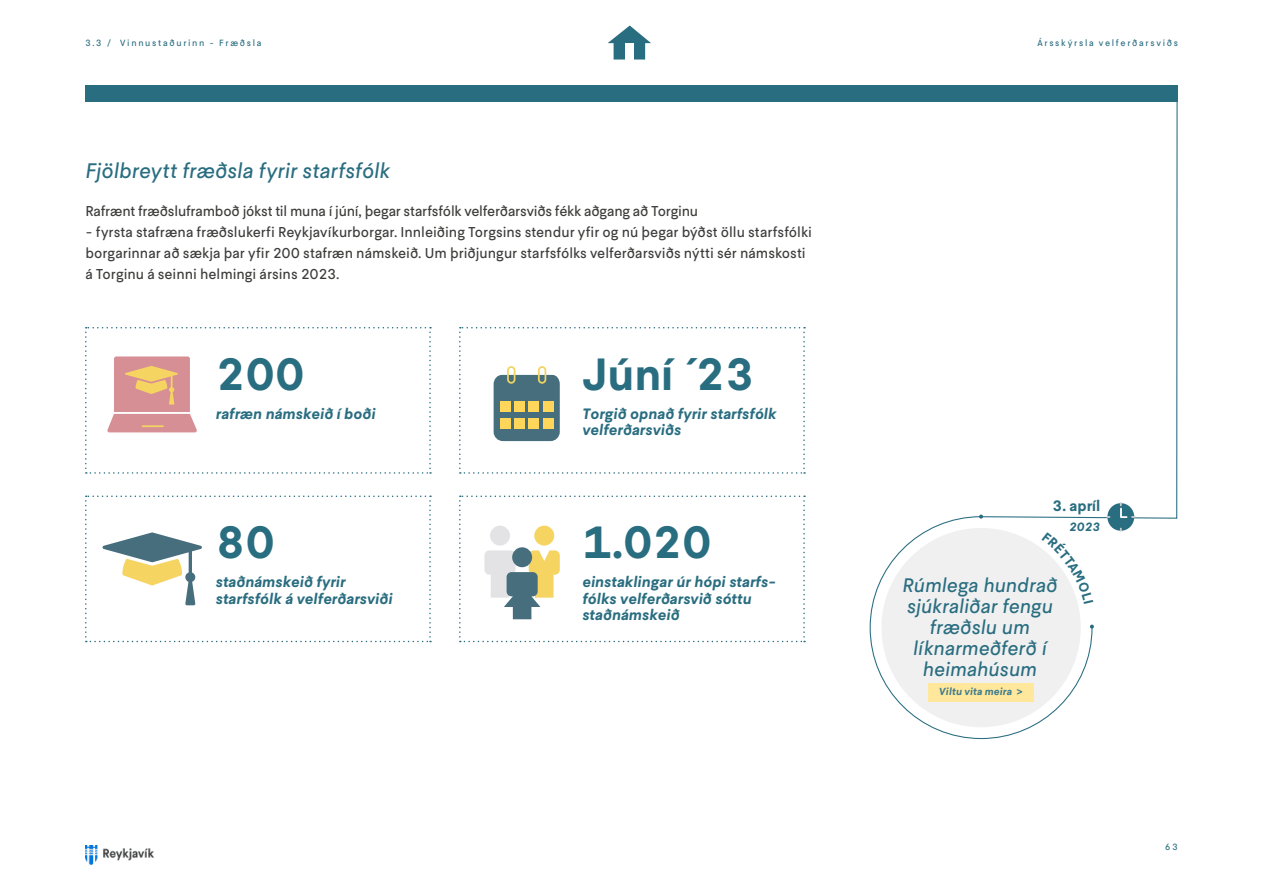
<style>
.page{position:relative;width:1263px;height:893px;background:#fff}
.page>*{position:absolute;margin:0;border:0;box-sizing:border-box;transform-origin:0 0}
.t1{font:700 45px "Esja";color:#296d80}
.t2{font:italic 21px "Esja";color:#296d80}
.t3{font:italic 19.5px/21px "Esja";color:#296d80;text-align:center}
.t4{font:italic 700 15px/16.5px "Esja";color:#296d80}
.t5{font:700 15px "Esja";color:#296d80}
.t6{font:14.25px/21px "Esja";color:#3c3c3b}
.t7{font:italic 700 12px "Esja";color:#296d80}
.t8{font:italic 700 10.2px "Esja";letter-spacing:.015em;color:#3e7c8d}
.t9{font:9px "Esja";letter-spacing:.195em;color:#296d80}
</style>
<div class="page">
<img style="left:85px;top:845px;width:68px;height:19px">
<div style="left:85px;top:85px;width:1093px;height:17px;background:#296d80"></div>
<svg style="left:608px;top:26px;width:43px;height:34px"></svg>
<div style="left:625px;top:43px;width:9px;height:17px;background:#fff"></div>
<svg style="left:459px;top:495px;width:346px;height:147px"></svg>
<svg style="left:85px;top:495px;width:346px;height:147px"></svg>
<svg style="left:980px;top:102px;width:198px;height:417px"></svg>
<div style="left:1107px;top:503px;width:27px;height:28px;background:#296d80;border-radius:50%"></div>
<svg style="left:1119px;top:503px;width:15px;height:15px"></svg>
<svg style="left:869px;top:516px;width:224px;height:224px"></svg>
<svg style="left:1090px;top:625px;width:4px;height:4px"></svg>
<svg style="left:459px;top:327px;width:346px;height:147px"></svg>
<div style="left:500px;top:402px;width:10px;height:10px;background:#ffd659"></div>
<div style="left:514px;top:402px;width:11px;height:10px;background:#ffd659"></div>
<div style="left:529px;top:402px;width:10px;height:10px;background:#ffd659"></div>
<div style="left:543px;top:402px;width:10px;height:10px;background:#ffd659"></div>
<div style="left:500px;top:418px;width:10px;height:10px;background:#ffd659"></div>
<div style="left:514px;top:418px;width:11px;height:10px;background:#ffd659"></div>
<div style="left:529px;top:418px;width:10px;height:10px;background:#ffd659"></div>
<div style="left:543px;top:418px;width:10px;height:10px;background:#ffd659"></div>
<svg style="left:85px;top:327px;width:346px;height:147px"></svg>
<svg style="left:1042px;top:532px;width:51px;height:72px"></svg>
<p class="t9" style="left:85px;top:37px;width:178px">3.3 / Vinnustaðurinn - Fræðsla</p>
<h2 class="t2" style="left:85px;top:158px;width:306px">Fjölbreytt fræðsla fyrir starfsfólk</h2>
<p class="t6" style="left:85px;top:200px;width:614px">Rafrænt fræðsluframboð jókst til muna í júní, þegar starfsfólk velferðarsviðs fékk aðgang að Torginu</p>
<p class="t6" style="left:85px;top:221px;width:728px">- fyrsta stafræna fræðslukerfi Reykjavíkurborgar. Innleiðing Torgsins stendur yfir og nú þegar býðst öllu starfsfólki borgarinnar að sækja þar yfir 200 stafræn námskeið. Um þriðjungur starfsfólks velferðarsviðs nýtti sér námskosti á Torginu á seinni helmingi ársins 2023.</p>
<h1 class="t1" style="left:216px;top:347px;width:90px">200</h1>
<p class="t4" style="left:216px;top:405px;width:161px">rafræn námskeið í boði</p>
<h1 class="t1" style="left:216px;top:515px;width:61px">80</h1>
<p class="t4" style="left:216px;top:574px;width:178px">staðnámskeið fyrir starfsfólk á velferðarsviði</p>
<h1 class="t1" style="left:582px;top:347px;width:174px">Júní ´23</h1>
<p class="t4" style="left:582px;top:405px;width:196px">Torgið opnað fyrir starfsfólk velferðarsviðs</p>
<h1 class="t1" style="left:582px;top:515px;width:131px">1.020</h1>
<p class="t4" style="left:582px;top:574px;width:196px">einstaklingar úr hópi starfs&shy;fólks velferðarsvið sóttu staðnámskeið</p>
<p class="t9" style="left:1037px;top:37px;width:142px">Ársskýrsla velferðarsviðs</p>
<p class="t5" style="left:1052px;top:497px;width:49px">3. apríl</p>
<p class="t7" style="left:1069px;top:519px;width:33px">2023</p>
<h3 class="t3" style="left:902px;top:574px;width:157px">Rúmlega hundrað sjúkraliðar fengu fræðslu um líknarmeðferð í heimahúsum</h3>
<p class="t8" style="left:939px;top:685px;width:85px">Viltu vita meira &gt;</p>
<p class="t9" style="left:1165px;top:841px;width:15px">63</p>
</div>
